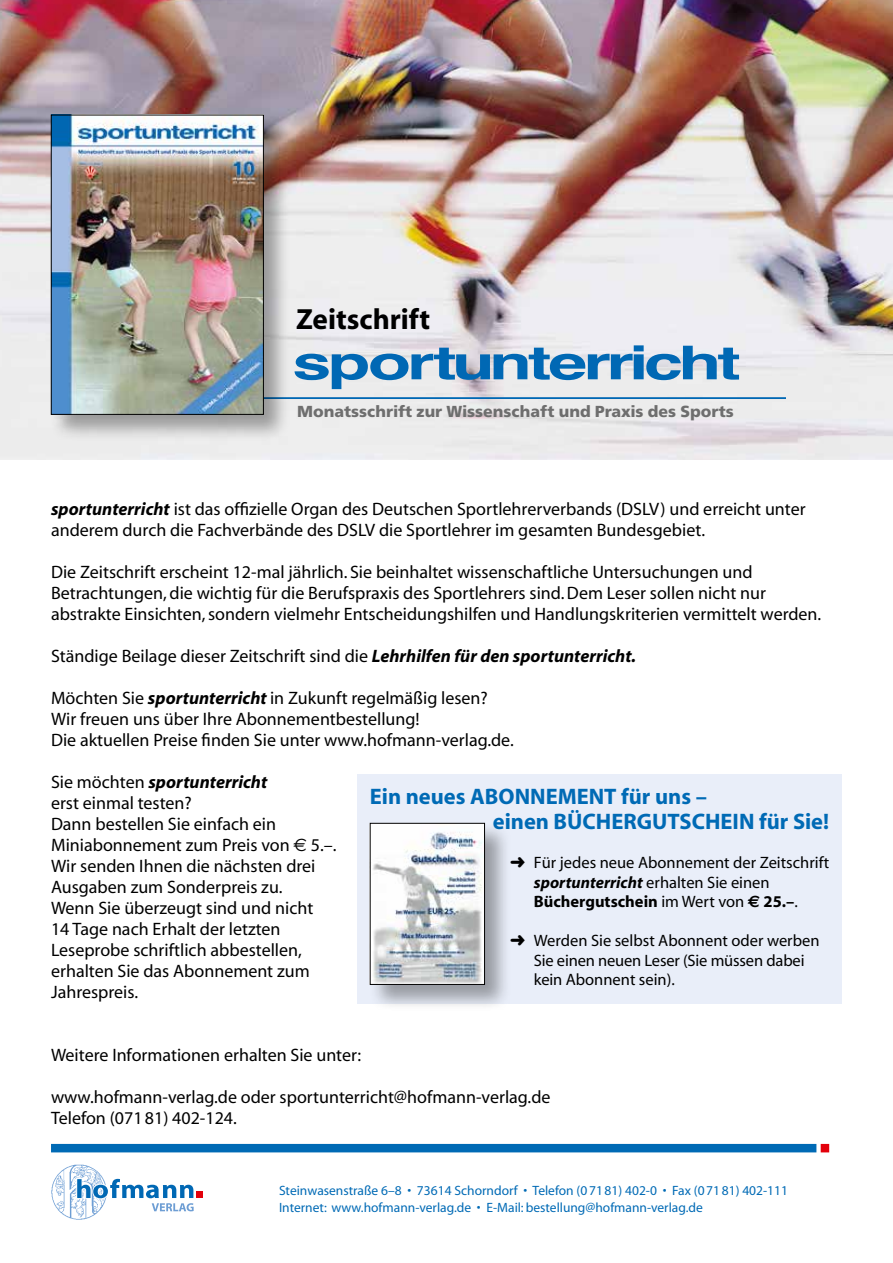
<style>
.page{position:relative;width:893px;height:1263px;background:#fff}
.page>*{position:absolute;margin:0;border:0;box-sizing:border-box;transform-origin:0 0}
.t1{font:700 29.25px "Myriad";color:#000}
.t2{font:700 22.5px/25.5px "Myriad";color:#006ab5}
.t3{font:18px/21px "Myriad";color:#000}
.t4{font:700 16.65px "Frutus T";color:#6e6e6e}
.t5{font:16.5px/19.5px "Myriad";color:#000}
.t6{font:13.5px/16.5px "Myriad";color:#006ab5}
.s1{font-weight:700;font-style:italic}
.s2{font-family:"Euro Sans"}
.s3{font-weight:700}
.s4{font-family:"Euro Sans";font-weight:700}
</style>
<div class="page">
<img style="left:0;top:0;width:893px;height:459px">
<hr style="left:261px;top:397px;width:524px;height:2px;background:#0068b4">
<svg style="left:295px;top:345px;width:444px;height:44px;background:#91b7d5"></svg>
<div style="left:49px;top:113px;width:242px;height:329px;background:#000;opacity:.35"></div>
<img style="left:53px;top:117px;width:209px;height:296px">
<div style="left:51px;top:115px;width:213px;height:300px;border:1px solid #000"></div>
<img style="left:51px;top:1164px;width:52px;height:55px">
<svg style="left:75px;top:1177px;width:128px;height:34px"></svg>
<div style="left:51px;top:1144px;width:765px;height:8px;background:#006ab5"></div>
<div style="left:821px;top:1144px;width:8px;height:8px;background:#e3000b"></div>
<div style="left:357px;top:774px;width:485px;height:229px;background:#e9eef9"></div>
<div style="left:368px;top:821px;width:143px;height:190px;background:#000;opacity:.35"></div>
<img style="left:372px;top:825px;width:111px;height:158px">
<div style="left:370px;top:823px;width:115px;height:162px;border:1px solid #000"></div>
<h1 class="t1" style="left:296px;top:304px;width:136px">Zeitschrift</h1>
<p class="t4" style="left:297px;top:402px;width:438px">Monatsschrift zur Wissenschaft und Praxis des Sports</p>
<p class="t3" style="left:51px;top:500px;width:756px"><span class="s1">sportunterricht</span> ist das offizielle Organ des Deutschen Sportlehrer verbands (DSLV) und erreicht unter anderem durch die Fachverbände des DSLV die Sportlehrer im gesamten Bundesgebiet.</p>
<p class="t3" style="left:51px;top:563px;width:772px">Die Zeitschrift erscheint 12-mal jährlich. Sie beinhaltet wissenschaftliche Untersuchungen und<br>Betrachtungen, die wichtig für die Berufspraxis des Sportlehrers sind. Dem Leser sollen nicht nur abstrakte Einsichten, sondern vielmehr Entscheidungshilfen und Handlungskriterien vermittelt werden.</p>
<p class="t3" style="left:51px;top:647px;width:587px">Ständige Beilage dieser Zeitschrift sind die <span class="s1">Lehrhilfen für den sportunterricht.</span></p>
<p class="t3" style="left:51px;top:689px;width:464px">Möchten Sie <span class="s1">sportunterricht</span> in Zukunft regelmäßig lesen?<br>Wir freuen uns über Ihre Abonnementbestellung!<br>Die aktuellen Preise finden Sie unter www.hofmann-verlag.de.</p>
<p class="t3" style="left:51px;top:773px;width:287px">Sie möchten <span class="s1">sportunterricht<br></span>erst einmal testen?<br>Dann bestellen Sie einfach ein<br>Miniabonnement zum Preis von <span class="s2">€</span> 5.–.<br>Wir senden Ihnen die nächsten drei<br>Ausgaben zum Sonderpreis zu.<br>Wenn Sie überzeugt sind und nicht<br>14 Tage nach Erhalt der letzten<br>Leseprobe schriftlich abbestellen, erhalten Sie das Abonnement zum<br>Jahrespreis.</p>
<p class="t2" style="left:493px;top:784px;width:338px;text-indent:-123px">Ein neues ABONNEMENT für uns –<br>einen BÜCHERGUTSCHEIN für Sie!</p>
<p class="t5" style="left:534px;top:853px;width:297px;text-indent:-24px">➜ Für jedes neue Abonnement der Zeitschrift <span class="s1">sportunterricht</span> erhalten Sie einen<br><span class="s3">Büchergutschein</span> im Wert von <span class="s4">€</span> <span class="s3">25.–</span>.</p>
<p class="t5" style="left:534px;top:931px;width:287px;text-indent:-24px">➜ Werden Sie selbst Abonnent oder werben<br>Sie einen neuen Leser (Sie müssen dabei kein Abonnent sein).</p>
<p class="t3" style="left:51px;top:1046px;width:312px">Weitere Informationen erhalten Sie unter:</p>
<p class="t3" style="left:51px;top:1088px;width:501px">www.hofmann-verlag.de oder sportunterricht@hofmann-verlag.de<br>Telefon (071 81) 402-124.</p>
<p class="t6" style="left:279px;top:1183px;width:510px">Steinwasenstraße 6–8 • 73614 Schorndorf • Telefon (0 71 81) 402-0 • Fax (0 71 81) 402-111<br>Internet: www.hofmann-verlag.de • E-Mail: bestellung@hofmann-verlag.de</p>
</div>
